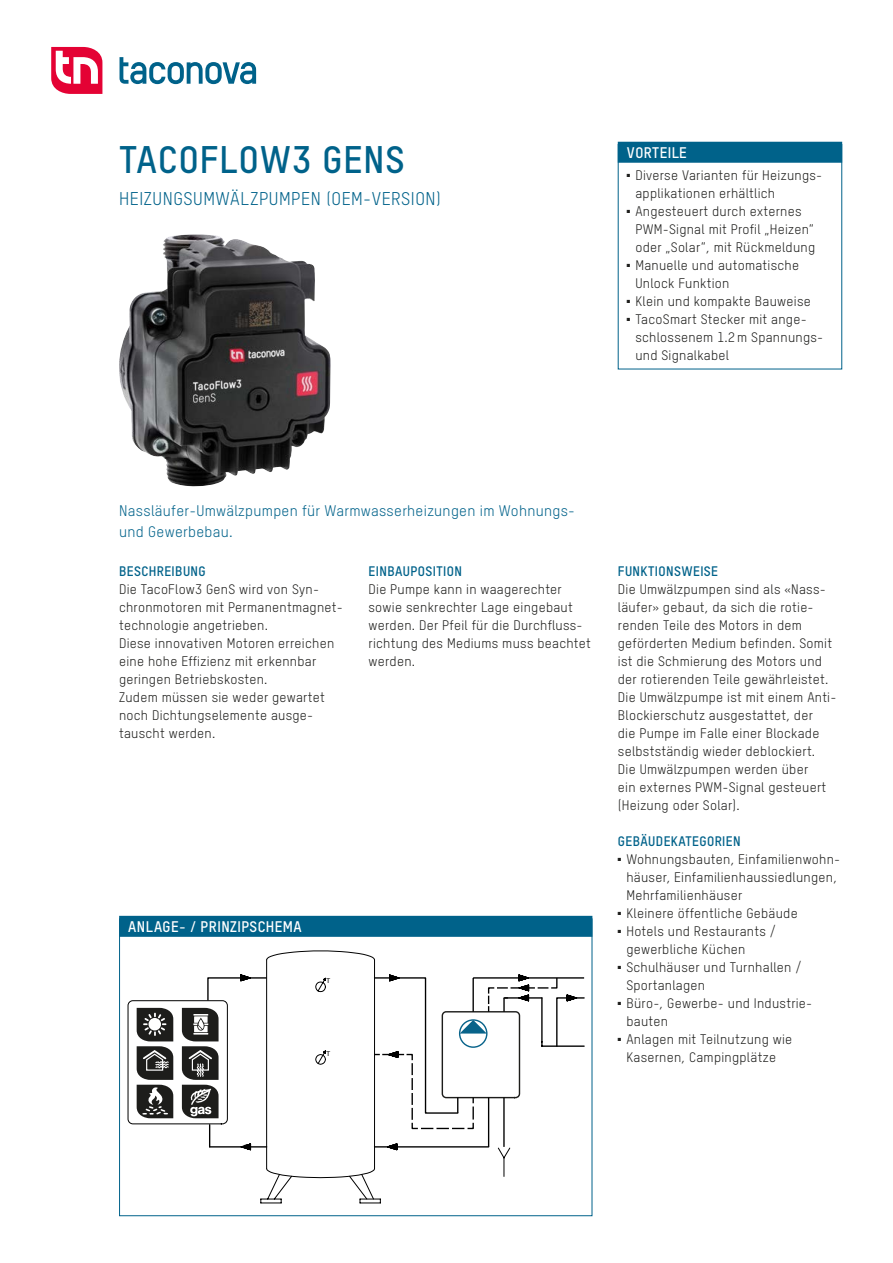
<style>
.page{position:relative;width:893px;height:1263px;background:#fff}
.page>*{position:absolute;margin:0;border:0;box-sizing:border-box;transform-origin:0 0}
.Produkttitel{font:37.5px "T Star Pro Bold";letter-spacing:.03em;color:#00628a}
.Produkttitel_Sublin{font:18px "T Star Pro Regular";letter-spacing:.03em;color:#00628a}
.EA_Lead{font:15px/21px "T Star Pro Regular";letter-spacing:.02em;color:#00628a}
.Box_Titel{font:15px "T Star Pro Bold";letter-spacing:.03em;color:#fff}
.t1{font:13.5px/18px "T Star Pro Regular";letter-spacing:.02em;color:#1d1d1b}
.EA_Titel{font:13.5px "T Star Pro Bold";letter-spacing:.03em;color:#00628a}
.t2{font:7.05px "Arial";color:#000;scale:1.05 1}
</style>
<div class="page">
<svg style="left:51px;top:47px;width:51px;height:47px"></svg>
<svg style="left:120px;top:57px;width:136px;height:27px"></svg>
<hr style="left:210px;top:1146px;width:57px;height:1px;background:#000">
<svg style="left:240px;top:974px;width:13px;height:8px"></svg>
<svg style="left:239px;top:1143px;width:12px;height:7px"></svg>
<svg style="left:127px;top:1000px;width:101px;height:147px"></svg>
<svg style="left:260px;top:950px;width:325px;height:253px"></svg>
<hr style="left:488px;top:1097px;width:1px;height:50px;background:#000">
<img style="left:119px;top:235px;width:212px;height:252px">
<div style="left:618px;top:142px;width:224px;height:21px;background:#00628a"></div>
<div style="left:618px;top:144px;width:224px;height:225px;border:1px solid #00628a"></div>
<div style="left:119px;top:916px;width:473px;height:21px;background:#00628a"></div>
<div style="left:119px;top:919px;width:473px;height:297px;border:1px solid #00628a"></div>
<p class="Produkttitel" style="left:119px;top:132px;width:287px">TACOFLOW3 GENS</p>
<p class="Produkttitel_Sublin" style="left:119px;top:186px;width:323px">HEIZUNGSUMWÄLZPUMPEN (OEM-VERSION)</p>
<p class="Box_Titel" style="left:627px;top:141px;width:61px">VORTEILE</p>
<p class="t1" style="left:635px;top:166px;width:188px;text-indent:-9px">■ Diverse Varianten für Heizungs&shy;applikationen erhältlich</p>
<p class="t1" style="left:635px;top:202px;width:181px;text-indent:-9px">■ Angesteuert durch externes<br>PWM-Signal mit Profil „Heizen“ oder „Solar“, mit Rückmeldung</p>
<p class="t1" style="left:635px;top:256px;width:165px;text-indent:-9px">■ Manuelle und automatische<br>Unlock Funktion</p>
<p class="t1" style="left:627px;top:292px;width:186px">■ Klein und kompakte Bauweise</p>
<p class="t1" style="left:635px;top:310px;width:189px;text-indent:-9px">■ TacoSmart Stecker mit ange&shy;schlossenem 1.2 m Spannungs&shy;und Signalkabel</p>
<p class="EA_Lead" style="left:119px;top:499px;width:457px">Nassläufer-Umwälzpumpen für Warmwasserheizungen im Wohnungs&shy;und Gewerbebau.</p>
<p class="EA_Titel" style="left:119px;top:561px;width:88px">BESCHREIBUNG</p>
<p class="t1" style="left:119px;top:580px;width:225px">Die TacoFlow3 GenS wird von Syn&shy;chronmotoren mit Permanentmagnet&shy;technologie angetrieben.</p>
<p class="t1" style="left:119px;top:634px;width:217px">Diese innovativen Motoren erreichen eine hohe Effizienz mit erkennbar geringen Betriebskosten.</p>
<p class="t1" style="left:119px;top:688px;width:207px">Zudem müssen sie weder gewartet noch Dichtungselemente ausge&shy;tauscht werden.</p>
<p class="EA_Titel" style="left:369px;top:561px;width:95px">EINBAUPOSITION</p>
<p class="t1" style="left:369px;top:580px;width:224px">Die Pumpe kann in waagerechter sowie senkrechter Lage eingebaut werden. Der Pfeil für die Durchfluss&shy;richtung des Mediums muss beachtet werden.</p>
<p class="Box_Titel" style="left:128px;top:915px;width:175px">ANLAGE- / PRINZIPSCHEMA</p>
<p class="t2" style="left:327px;top:977px;width:5px">T</p>
<p class="t2" style="left:327px;top:1049px;width:5px">T</p>
<p class="EA_Titel" style="left:618px;top:561px;width:102px">FUNKTIONSWEISE</p>
<p class="t1" style="left:618px;top:580px;width:220px">Die Umwälzpumpen sind als «Nass&shy;läufer» gebaut, da sich die rotie&shy;renden Teile des Motors in dem geförderten Medium befinden. Somit ist die Schmierung des Motors und der rotierenden Teile gewährleistet.<br>Die Umwälzpumpe ist mit einem Anti-Blockierschutz ausgestattet, der<br>die Pumpe im Falle einer Blockade selbstständig wieder deblockiert.</p>
<p class="t1" style="left:618px;top:760px;width:210px">Die Umwälzpumpen werden über ein externes PWM-Signal gesteuert (Heizung oder Solar).</p>
<p class="EA_Titel" style="left:618px;top:831px;width:124px">GEBÄUDEKATEGORIEN</p>
<p class="t1" style="left:626px;top:850px;width:215px;text-indent:-9px">■ Wohnungsbauten, Einfamilienwohn&shy;häuser, Einfamilienhaussiedlungen,<br>Mehrfamilienhäuser</p>
<p class="t1" style="left:618px;top:904px;width:181px">■ Kleinere öffentliche Gebäude</p>
<p class="t1" style="left:626px;top:922px;width:151px;text-indent:-9px">■ Hotels und Restaurants / gewerbliche Küchen</p>
<p class="t1" style="left:626px;top:958px;width:177px;text-indent:-9px">■ Schulhäuser und Turnhallen /<br>Sportanlagen</p>
<p class="t1" style="left:626px;top:994px;width:185px;text-indent:-9px">■ Büro-, Gewerbe- und Industrie&shy;bauten</p>
<p class="t1" style="left:618px;top:1030px;width:176px;text-align:center">■ Anlagen mit Teilnutzung wie<br>Kasernen, Campingplätze</p>
</div>
